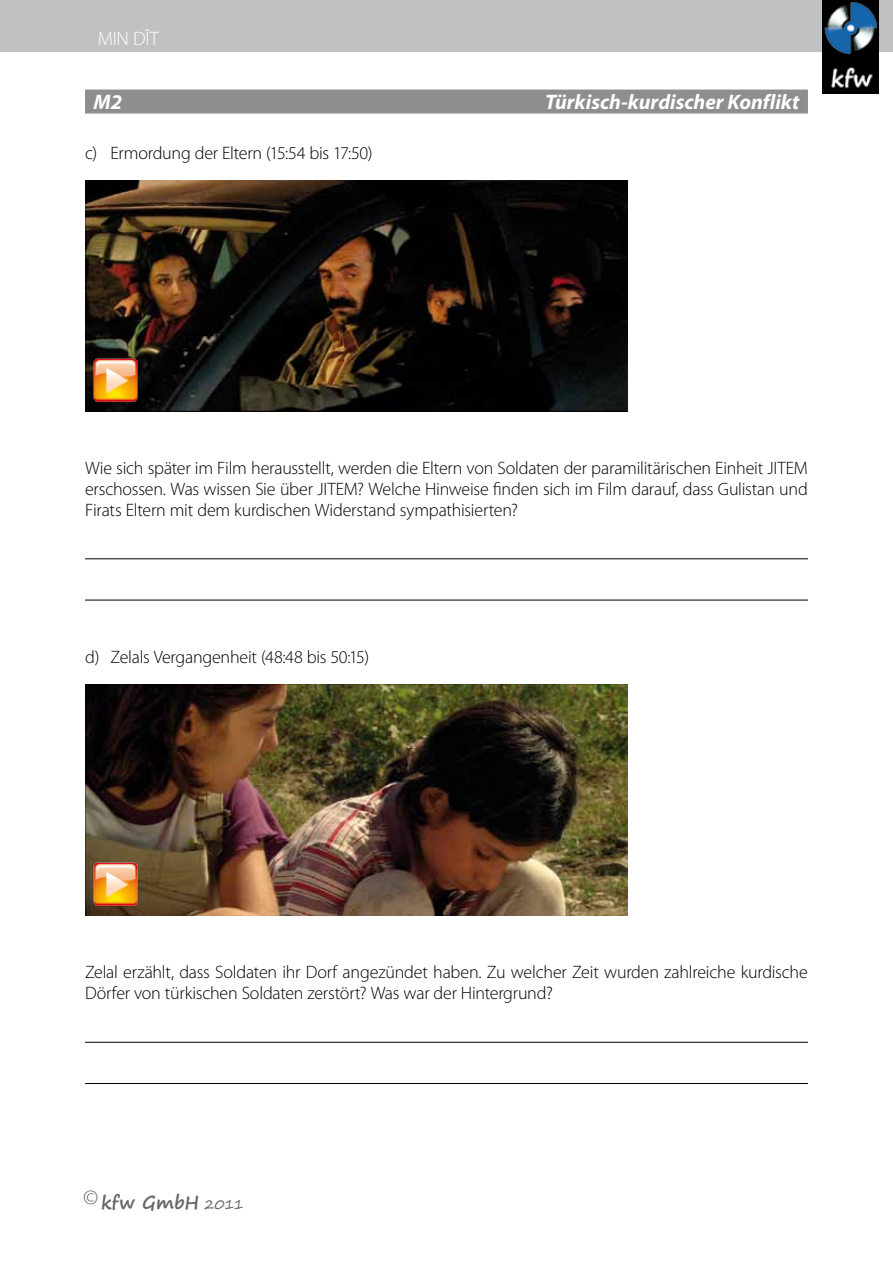
<style>
.page{position:relative;width:893px;height:1263px;background:#fff}
.page>*{position:absolute;margin:0;border:0;box-sizing:border-box;transform-origin:0 0}
.t1{font:italic 700 21px "Myriad Pro";color:#fff}
.t2{font:300 19.5px "Myriad Pro";letter-spacing:-.015em;color:#fff}
.t3{font:300 18px/21px "Myriad Pro";letter-spacing:-.015em;color:#000;text-align:justify}
.t4{font:700 18px "Segoe Print";letter-spacing:.005em;color:#666769}
.s1{font-weight:400;font-size:13.5px}
</style>
<div class="page">
<div style="left:0;top:0;width:893px;height:52px;background:#c0c1c2"></div>
<img style="left:823px;top:0;width:56px;height:94px">
<hr style="left:85px;top:558px;width:723px;height:1px;background:#000">
<hr style="left:85px;top:1042px;width:723px;height:1px;background:#000">
<hr style="left:85px;top:600px;width:723px;height:1px;background:#000">
<hr style="left:85px;top:1083px;width:723px;height:1px;background:#000">
<div style="left:85px;top:90px;width:723px;height:24px;background:#8d8e90"></div>
<img style="left:85px;top:180px;width:543px;height:231px">
<img style="left:85px;top:684px;width:543px;height:231px">
<img style="left:85px;top:852px;width:62px;height:63px">
<img style="left:85px;top:349px;width:62px;height:63px">
<p class="t2" style="left:98px;top:26px;width:62px">Min Dît</p>
<p class="t1" style="left:94px;top:89px;width:30px">M2</p>
<p class="t1" style="left:545px;top:89px;width:256px">Türkisch-kurdischer Konflikt</p>
<p class="t3" style="left:85px;top:142px;width:289px">c) Ermordung der Eltern (15:54 bis 17:50)</p>
<p class="t3" style="left:85px;top:457px;width:724px">Wie sich später im Film herausstellt, werden die Eltern von Soldaten der paramilitärischen Einheit JITEM erschossen. Was wissen Sie über JITEM? Welche Hinweise finden sich im Film darauf, dass Gulistan und Firats Eltern mit dem kurdischen Widerstand sympathisierten?</p>
<p class="t3" style="left:85px;top:646px;width:286px">d) Zelals Vergangenheit (48:48 bis 50:15)</p>
<p class="t3" style="left:85px;top:961px;width:724px">Zelal erzählt, dass Soldaten ihr Dorf angezündet haben. Zu welcher Zeit wurden zahlreiche kurdische<br>Dörfer von türkischen Soldaten zerstört? Was war der Hintergrund?</p>
<p class="t4" style="left:83px;top:1186px;width:162px"><sup>©</sup>kfw GmbH <span class="s1">2011</span></p>
</div>
